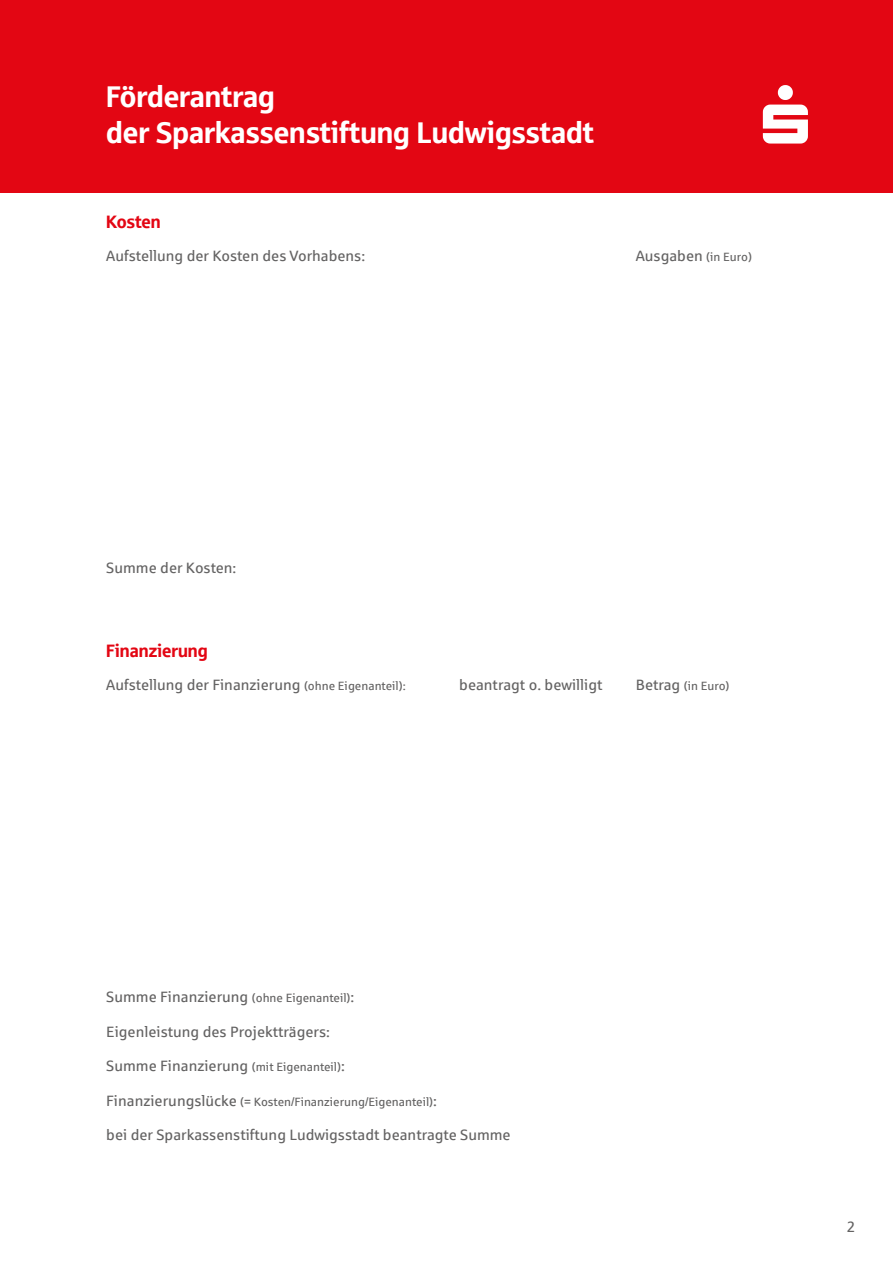
<style>
.page{position:relative;width:893px;height:1263px;background:#fff}
.page>*{position:absolute;margin:0;border:0;box-sizing:border-box;transform-origin:0 0}
.t1{font:30px/36px "Sparkasse Head";color:#fff}
.t2{font:18px "Sparkasse Head";color:#e30613}
.t3{font:15px "Sparkasse Rg";color:#646363}
.t4{font:12px "Sparkasse Rg";color:#646363}
.s1{font-size:12px}
.s2{font-size:15px}
</style>
<div class="page">
<div style="left:0;top:0;width:893px;height:193px;background:#e30613"></div>
<svg style="left:763px;top:85px;width:45px;height:59px"></svg>
<h1 class="t1" style="left:106px;top:78px;width:489px">Förderantrag<br>der Sparkassenstiftung Ludwigsstadt</h1>
<p class="t2" style="left:106px;top:210px;width:56px">Kosten</p>
<p class="t3" style="left:106px;top:246px;width:260px">Aufstellung der Kosten des Vorhabens:</p>
<p class="t3" style="left:636px;top:246px;width:118px">Ausgaben <span class="s1">(in Euro)</span></p>
<p class="t3" style="left:106px;top:558px;width:132px">Summe der Kosten:</p>
<p class="t2" style="left:106px;top:639px;width:103px">Finanzierung</p>
<p class="t3" style="left:106px;top:675px;width:301px">Aufstellung der Finanzierung <span class="s1">(ohne Eigenanteil):</span></p>
<p class="t3" style="left:459px;top:675px;width:145px">beantragt o. bewilligt</p>
<p class="t4" style="left:636px;top:678px;width:95px"><span class="s2">Betrag</span> (in Euro)</p>
<p class="t3" style="left:106px;top:987px;width:249px">Summe Finanzierung <span class="s1">(ohne Eigenanteil)</span>:</p>
<p class="t3" style="left:106px;top:1022px;width:225px">Eigenleistung des Projektträgers:</p>
<p class="t3" style="left:106px;top:1057px;width:240px">Summe Finanzierung <span class="s1">(mit Eigenanteil)</span>:</p>
<p class="t4" style="left:106px;top:1094px;width:332px"><span class="s2">Finanzierungslücke</span> (= Kosten/Finanzierung/Eigenanteil)<span class="s2">:</span></p>
<p class="t3" style="left:106px;top:1126px;width:406px">bei der Sparkassenstiftung Ludwigsstadt beantragte Summe</p>
<p class="t3" style="left:847px;top:1217px;width:10px">2</p>
</div>
